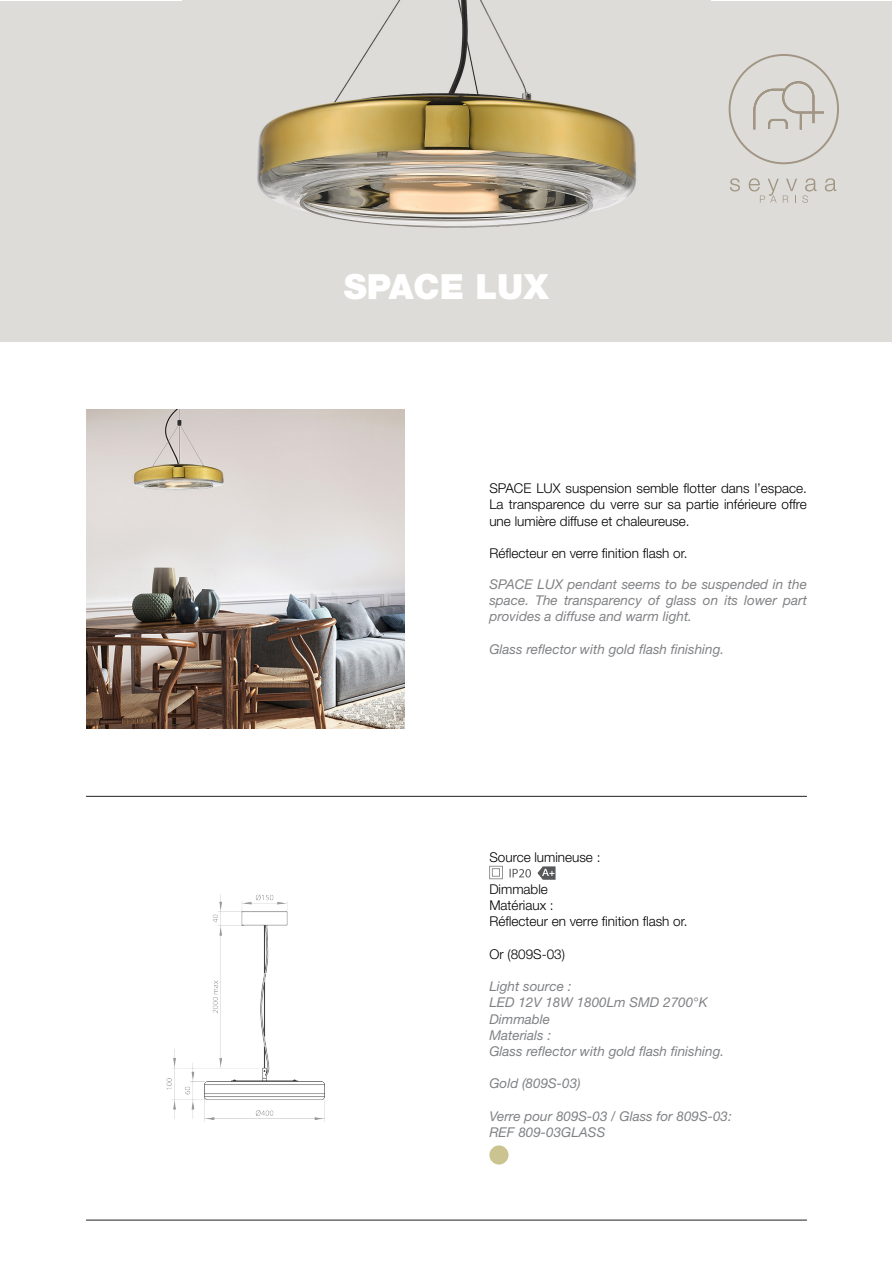
<style>
.page{position:relative;width:893px;height:1263px;background:#fff}
.page>*{position:absolute;margin:0;border:0;box-sizing:border-box;transform-origin:0 0}
.t1{font:900 34.5px "Helvetica Neue";color:#fff}
.t2{font:italic 13.5px/16.2px "Helvetica Neue LT Std";color:#808285;text-align:justify}
.t3{font:300 13.5px/16.2px "Helvetica Neue LT Std";color:#000001;text-align:justify}
</style>
<div class="page">
<hr style="left:86px;top:796px;width:721px;height:1px;background:#231f20">
<hr style="left:86px;top:1220px;width:721px;height:1px;background:#231f20">
<div style="left:1px;top:1px;width:891px;height:340px;background:#dddcd8"></div>
<img style="left:183px;top:0;width:527px;height:228px">
<img style="left:86px;top:409px;width:319px;height:319px">
<img style="left:166px;top:894px;width:159px;height:228px">
<div style="left:489px;top:1145px;width:19px;height:19px;background:#ccc490;border-radius:50%"></div>
<svg style="left:510px;top:869px;width:21px;height:8px"></svg>
<svg style="left:537px;top:866px;width:19px;height:14px"></svg>
<svg style="left:489px;top:866px;width:14px;height:13px"></svg>
<svg style="left:730px;top:178px;width:10px;height:13px"></svg>
<svg style="left:825px;top:178px;width:11px;height:13px"></svg>
<svg style="left:729px;top:54px;width:110px;height:110px"></svg>
<svg style="left:749px;top:178px;width:68px;height:25px"></svg>
<p class="t1" style="left:344px;top:266px;width:207px">SPACE LUX</p>
<p class="t3" style="left:489px;top:480px;width:319px">SPACE LUX suspension semble flotter dans l’espace.<br>La transparence du verre sur sa partie inférieure offre une lumière diffuse et chaleureuse.</p>
<p class="t3" style="left:489px;top:545px;width:200px">Réflecteur en verre finition flash or.</p>
<p class="t2" style="left:489px;top:576px;width:319px">SPACE LUX pendant seems to be suspended in the space. The transparency of glass on its lower part provides a diffuse and warm light.</p>
<p class="t2" style="left:489px;top:641px;width:236px">Glass reflector with gold flash finishing.</p>
<p class="t3" style="left:489px;top:848px;width:113px">Source lumineuse :</p>
<p class="t3" style="left:489px;top:881px;width:60px">Dimmable</p>
<p class="t3" style="left:489px;top:897px;width:66px">Matériaux :</p>
<p class="t3" style="left:489px;top:913px;width:200px">Réflecteur en verre finition flash or.</p>
<p class="t3" style="left:489px;top:945px;width:77px">Or (809S-03)</p>
<p class="t2" style="left:489px;top:978px;width:84px">Light source :</p>
<p class="t2" style="left:489px;top:994px;width:220px">LED 12V 18W 1800Lm SMD 2700°K</p>
<p class="t2" style="left:489px;top:1010px;width:62px">Dimmable</p>
<p class="t2" style="left:489px;top:1026px;width:63px">Materials :</p>
<p class="t2" style="left:489px;top:1043px;width:236px">Glass reflector with gold flash finishing.</p>
<p class="t2" style="left:489px;top:1075px;width:93px">Gold (809S-03)</p>
<p class="t2" style="left:489px;top:1107px;width:244px">Verre pour 809S-03 / Glass for 809S-03:</p>
<p class="t2" style="left:489px;top:1124px;width:118px">REF 809-03GLASS</p>
</div>
